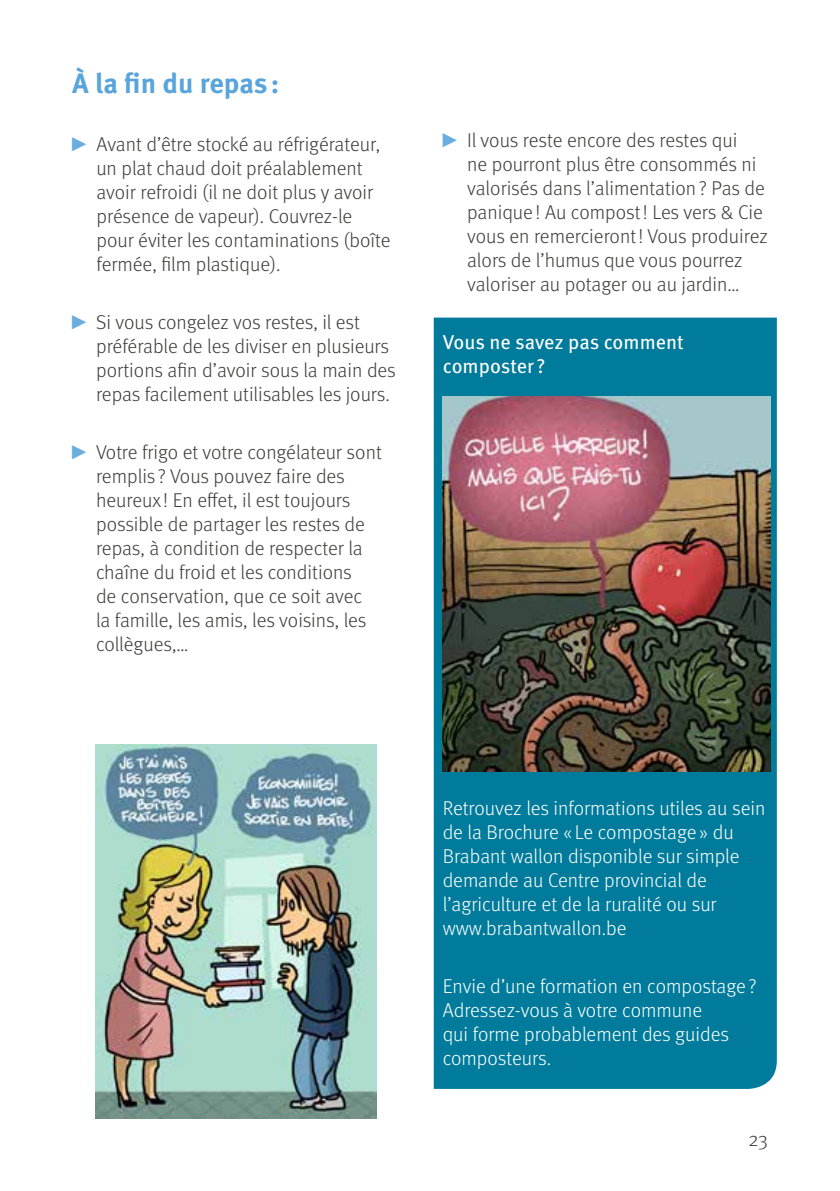
<style>
.page{position:relative;width:840px;height:1191px;background:#fff}
.page>*{position:absolute;margin:0;border:0;box-sizing:border-box;transform-origin:0 0}
.t1{font:700 28px "Meta OT";letter-spacing:-.005em;color:#59a4db}
.t2{font:300 20px/24px "Meta OT";color:#3c3c3b}
.t3{font:300 20px/24px "Meta OT";color:#fff}
.t4{font:20px/24px "Meta OT";letter-spacing:-.005em;color:#fff}
.s1{font-family:"Arial Narrow";font-weight:400;color:#6aaddf}
</style>
<div class="page">
<div style="left:433px;top:317px;width:343px;height:772px;background:#007b9b"></div>
<img style="left:96px;top:744px;width:280px;height:375px">
<img style="left:442px;top:397px;width:328px;height:374px">
<h1 class="t1" style="left:72px;top:66px;width:208px">À la fin du repas:</h1>
<p class="t2" style="left:96px;top:133px;width:295px;text-indent:-24px"><span class="s1">►</span> Avant d’être stocké au réfrigérateur, un plat chaud doit préalablement avoir refroidi (il ne doit plus y avoir présence de vapeur). Couvrez-le pour éviter les contaminations (boîte fermée, film plastique).</p>
<p class="t2" style="left:96px;top:311px;width:301px;text-indent:-24px"><span class="s1">►</span> Si vous congelez vos restes, il est préférable de les diviser en plusieurs portions afin d’avoir sous la main des repas facilement utilisables les jours.</p>
<p class="t2" style="left:96px;top:441px;width:287px;text-indent:-24px"><span class="s1">►</span> Votre frigo et votre congélateur sont remplis ? Vous pouvez faire des heureux! En effet, il est toujours possible de partager les restes de repas, à condition de respecter la chaîne du froid et les conditions<br>de conservation, que ce soit avec<br>la famille, les amis, les voisins, les collègues,…</p>
<p class="t2" style="left:467px;top:128px;width:302px;text-indent:-24px"><span class="s1">►</span> Il vous reste encore des restes qui<br>ne pourront plus être consommés ni valorisés dans l’alimentation? Pas de panique ! Au compost! Les vers &amp; Cie vous en remercieront! Vous produirez alors de l’humus que vous pourrez valoriser au potager ou au jardin…</p>
<p class="t4" style="left:442px;top:330px;width:242px">Vous ne savez pas comment composter ?</p>
<p class="t3" style="left:442px;top:796px;width:324px">Retrouvez les informations utiles au sein de la Brochure « Le compostage » du Brabant wallon disponible sur simple demande au Centre provincial de l’agriculture et de la ruralité ou sur www.brabantwallon.be</p>
<p class="t3" style="left:442px;top:974px;width:315px">Envie d’une formation en compostage ?<br>Adressez-vous à votre commune<br>qui forme probablement des guides composteurs.</p>
<p class="t2" style="left:748px;top:1127px;width:21px">23</p>
</div>
